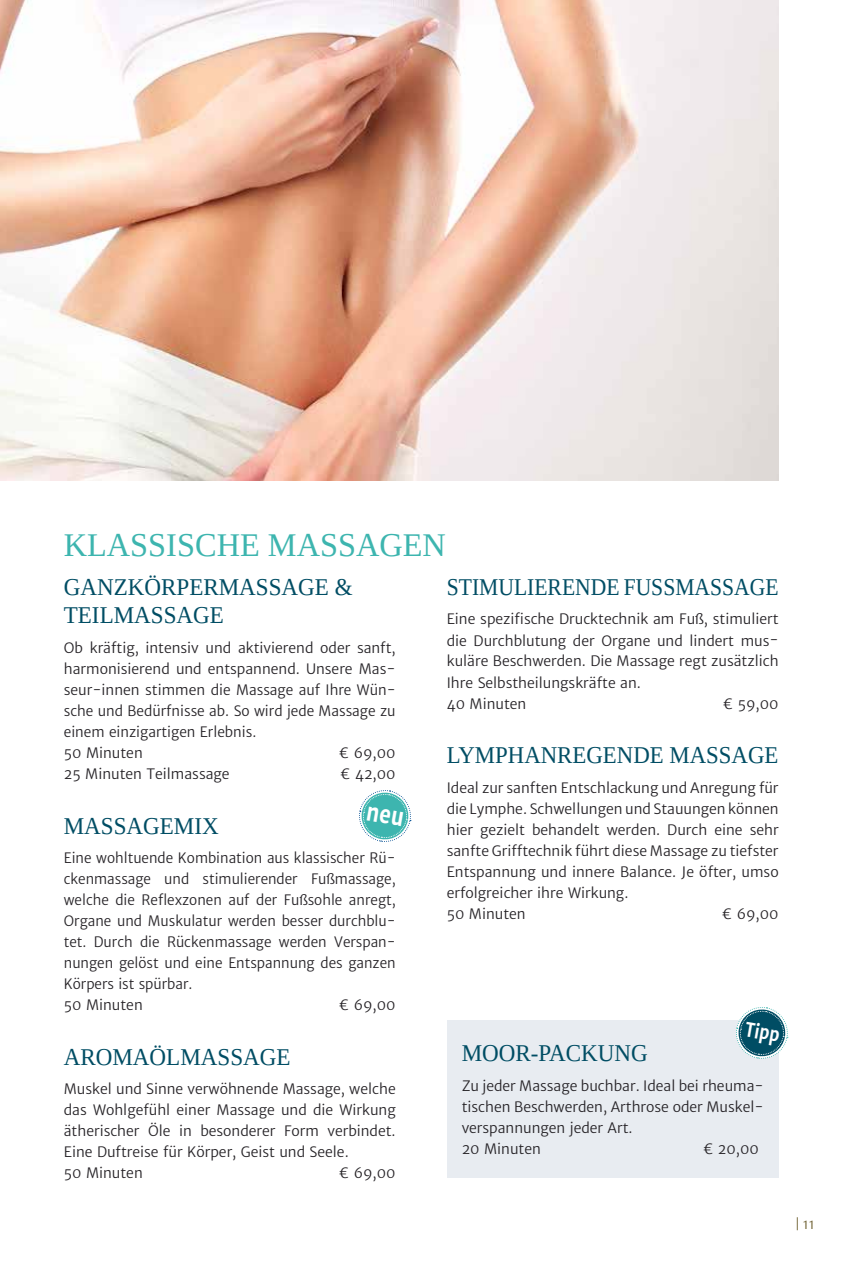
<style>
.page{position:relative;width:851px;height:1263px;background:#fff}
.page>*{position:absolute;margin:0;border:0;box-sizing:border-box;transform-origin:0 0}
.t1{font:33px "Tinos";color:#3db5af}
.t2{font:24px/28.8px "Tinos";color:#004d64;scale:.96 1}
.t3{font:24px "Tinos";color:#004d64;scale:.9 1}
.t4{font:24px "Tinos";color:#004d64;scale:.95 1}
.t5{font:700 19.5px "Merriweather Sans";color:#fff;scale:.8 1}
.t6{font:14.25px/21px "Merriweather Sans";color:#262327}
.t7{font:14.25px/21px "Merriweather Sans";color:#262327;scale:.95 1}
.t8{font:13.5px "Merriweather Sans";color:#75683b}
</style>
<div class="page">
<div style="left:446px;top:1020px;width:332px;height:158px;background:#e8ecf1"></div>
<svg style="left:736px;top:1007px;width:53px;height:53px"></svg>
<img style="left:0;top:0;width:778px;height:480px">
<svg style="left:359px;top:790px;width:52px;height:52px"></svg>
<h1 class="t1" style="left:64px;top:523px;width:383px">KLASSISCHE MASSAGEN</h1>
<h2 class="t2" style="left:64px;top:572px;width:302px">GANZKÖRPERMASSAGE &amp;<br>TEILMASSAGE</h2>
<p class="t6" style="left:64px;top:637px;width:333px">Ob kräftig, intensiv und aktivierend oder sanft, harmonisierend und entspannend. Unsere Mas&shy;seur-innen stimmen die Massage auf Ihre Wün&shy;sche und Bedürfnisse ab. So wird jede Massage zu einem einzigartigen Erlebnis.<br>50 Minuten</p>
<p class="t6" style="left:339px;top:742px;width:58px">€ 69,00</p>
<p class="t6" style="left:64px;top:763px;width:167px">25 Minuten Teilmassage</p>
<p class="t6" style="left:340px;top:763px;width:57px">€ 42,00</p>
<h2 class="t2" style="left:64px;top:811px;width:163px">MASSAGEMIX</h2>
<p class="t7" style="left:64px;top:848px;width:351px">Eine wohltuende Kombination aus klassischer Rü&shy;ckenmassage und stimulierender Fußmassage, welche die Reflexzonen auf der Fußsohle anregt, Organe und Muskulatur werden besser durchblu&shy;tet. Durch die Rückenmassage werden Verspan&shy;nungen gelöst und eine Entspannung des ganzen Körpers ist spürbar.<br>50 Minuten</p>
<p class="t6" style="left:339px;top:995px;width:58px">€ 69,00</p>
<h2 class="t2" style="left:64px;top:1042px;width:237px">AROMAÖLMASSAGE</h2>
<p class="t6" style="left:64px;top:1079px;width:333px">Muskel und Sinne verwöhnende Massage, welche das Wohlgefühl einer Massage und die Wirkung ätherischer Öle in besonderer Form verbindet.<br>Eine Duftreise für Körper, Geist und Seele.<br>50 Minuten</p>
<p class="t6" style="left:339px;top:1163px;width:58px">€ 69,00</p>
<h2 class="t3" style="left:446px;top:571px;width:370px">STIMULIERENDE FUSSMASSAGE</h2>
<p class="t6" style="left:446px;top:609px;width:333px">Eine spezifische Drucktechnik am Fuß, stimuliert die Durchblutung der Organe und lindert mus&shy;kuläre Beschwerden. Die Massage regt zusätzlich Ihre Selbstheilungskräfte an.<br>40 Minuten</p>
<p class="t6" style="left:722px;top:693px;width:57px">€ 59,00</p>
<h2 class="t4" style="left:446px;top:740px;width:350px">LYMPHANREGENDE MASSAGE</h2>
<p class="t6" style="left:446px;top:777px;width:333px">Ideal zur sanften Entschlackung und Anregung für die Lymphe. Schwellungen und Stauungen können hier gezielt behandelt werden. Durch eine sehr sanfte Grifftechnik führt diese Massage zu tiefster Entspannung und innere Balance. Je öfter, umso erfolgreicher ihre Wirkung.<br>50 Minuten</p>
<p class="t6" style="left:721px;top:903px;width:58px">€ 69,00</p>
<h3 class="t5" style="left:747px;top:1017px;width:45px;rotate:10deg">Tipp</h3>
<h2 class="t2" style="left:461px;top:1038px;width:195px">MOOR-PACKUNG</h2>
<p class="t6" style="left:461px;top:1075px;width:303px">Zu jeder Massage buchbar. Ideal bei rheuma&shy;tischen Beschwerden, Arthrose oder Muskel&shy;verspannungen jeder Art.<br>20 Minuten</p>
<p class="t6" style="left:703px;top:1138px;width:57px">€ 20,00</p>
<p class="t8" style="left:794px;top:1216px;width:22px">|11</p>
</div>
